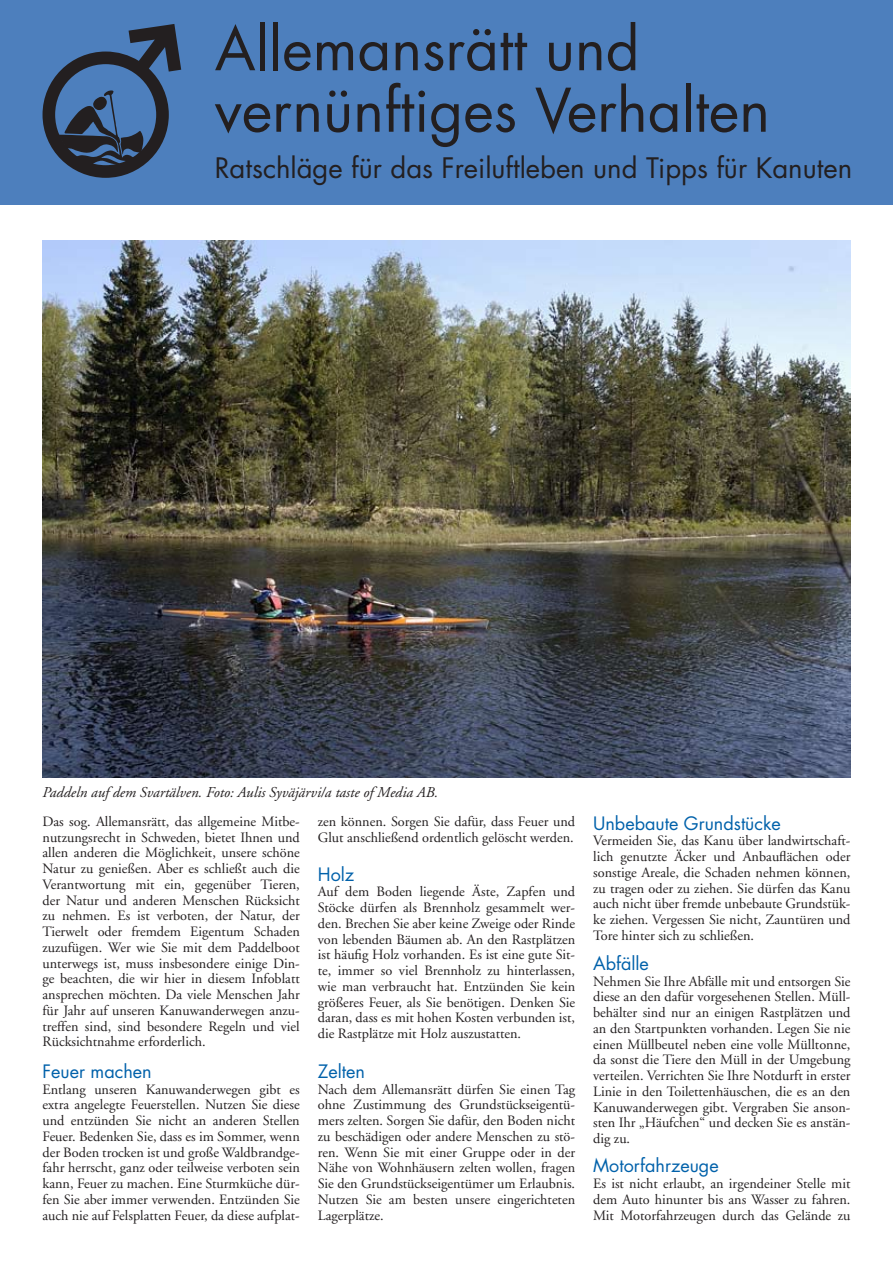
<style>
.page{position:relative;width:893px;height:1263px;background:#fff}
.page>*{position:absolute;margin:0;border:0;box-sizing:border-box;transform-origin:0 0}
.t1{font:58.5px/61.5px "Futura";color:#231f20}
.t2{font:27.45px "Futura";color:#231f20}
.t3{font:18px "Futura";color:#0161aa}
.t4{font:italic 15px "Adobe Garamond";color:#231f20}
.t5{font:14.25px/15.8px "Adobe Garamond";color:#231f20;text-align:justify}
</style>
<div class="page">
<div style="left:0;top:0;width:893px;height:204px;background:#4d7fbd"></div>
<svg style="left:43px;top:24px;width:138px;height:154px"></svg>
<img style="left:43px;top:240px;width:807px;height:537px">
<h1 class="t1" style="left:215px;top:17px;width:557px">Allemansrätt und vernünftiges Verhalten</h1>
<h2 class="t2" style="left:215px;top:149px;width:639px">Ratschläge für das Freiluftleben und Tipps für Kanuten</h2>
<p class="t4" style="left:43px;top:785px;width:397px">Paddeln auf dem Svartälven. Foto: Aulis Syväjärvi/a taste of Media AB.</p>
<p class="t5" style="left:43px;top:814px;width:259px">Das sog. Allemansrätt, das allgemeine Mitbe&shy;nutzungsrecht in Schweden, bietet Ihnen und allen anderen die Möglichkeit, unsere schöne Natur zu genießen. Aber es schließt auch die Verantwortung mit ein, gegenüber Tieren, der Natur und anderen Menschen Rücksicht zu nehmen. Es ist verboten, der Natur, der Tierwelt oder fremdem Eigentum Schaden zuzufügen. Wer wie Sie mit dem Paddelboot unterwegs ist, muss insbesondere einige Din&shy;ge beachten, die wir hier in diesem Infoblatt ansprechen möchten. Da viele Menschen Jahr für Jahr auf unseren Kanuwanderwegen anzu&shy;treffen sind, sind besondere Regeln und viel Rücksichtnahme erforderlich.</p>
<p class="t3" style="left:43px;top:1059px;width:111px">Feuer machen</p>
<p class="t5" style="left:43px;top:1081px;width:259px">Entlang unseren Kanuwanderwegen gibt es extra angelegte Feuerstellen. Nutzen Sie diese und entzünden Sie nicht an anderen Stellen Feuer. Bedenken Sie, dass es im Sommer, wenn der Boden trocken ist und große Waldbrandge&shy;fahr herrscht, ganz oder teilweise verboten sein kann, Feuer zu machen. Eine Sturmküche dür&shy;fen Sie aber immer verwenden. Entzünden Sie auch nie auf Felsplatten Feuer, da diese aufplat-</p>
<p class="t5" style="left:318px;top:814px;width:259px">zen können. Sorgen Sie dafür, dass Feuer und<br>Glut anschließend ordentlich gelöscht werden.</p>
<p class="t3" style="left:318px;top:861px;width:38px">Holz</p>
<p class="t5" style="left:318px;top:884px;width:259px">Auf dem Boden liegende Äste, Zapfen und Stöcke dürfen als Brennholz gesammelt wer&shy;den. Brechen Sie aber keine Zweige oder Rinde von lebenden Bäumen ab. An den Rastplätzen ist häufig Holz vorhanden. Es ist eine gute Sit&shy;te, immer so viel Brennholz zu hinterlassen, wie man verbraucht hat. Entzünden Sie kein größeres Feuer, als Sie benötigen. Denken Sie daran, dass es mit hohen Kosten verbunden ist, die Rastplätze mit Holz auszustatten.</p>
<p class="t3" style="left:318px;top:1059px;width:49px">Zelten</p>
<p class="t5" style="left:318px;top:1081px;width:259px">Nach dem Allemansrätt dürfen Sie einen Tag ohne Zustimmung des Grundstückseigentü&shy;mers zelten. Sorgen Sie dafür, den Boden nicht zu beschädigen oder andere Menschen zu stö&shy;ren. Wenn Sie mit einer Gruppe oder in der Nähe von Wohnhäusern zelten wollen, fragen Sie den Grundstückseigentümer um Erlaubnis.<br>Nutzen Sie am besten unsere eingerichteten Lagerplätze.</p>
<p class="t3" style="left:593px;top:810px;width:189px">Unbebaute Grundstücke</p>
<p class="t5" style="left:593px;top:833px;width:259px">Vermeiden Sie, das Kanu über landwirtschaft&shy;lich genutzte Äcker und Anbauflächen oder sonstige Areale, die Schaden nehmen können, zu tragen oder zu ziehen. Sie dürfen das Kanu auch nicht über fremde unbebaute Grundstüc&shy;ke ziehen. Vergessen Sie nicht, Zauntüren und Tore hinter sich zu schließen.</p>
<p class="t3" style="left:593px;top:951px;width:57px">Abfälle</p>
<p class="t5" style="left:593px;top:973px;width:259px">Nehmen Sie Ihre Abfälle mit und entsorgen Sie diese an den dafür vorgesehenen Stellen. Müll&shy;behälter sind nur an einigen Rastplätzen und an den Startpunkten vorhanden. Legen Sie nie einen Müllbeutel neben eine volle Mülltonne, da sonst die Tiere den Müll in der Umgebung verteilen. Verrichten Sie Ihre Notdurft in erster Linie in den Toilettenhäuschen, die es an den Kanuwanderwegen gibt. Vergraben Sie anson&shy;sten Ihr „Häufchen“ und decken Sie es anstän&shy;dig zu.</p>
<p class="t3" style="left:593px;top:1153px;width:127px">Motorfahrzeuge</p>
<p class="t5" style="left:593px;top:1176px;width:259px">Es ist nicht erlaubt, an irgendeiner Stelle mit dem Auto hinunter bis ans Wasser zu fahren.<br>Mit Motorfahrzeugen durch das Gelände zu</p>
</div>
